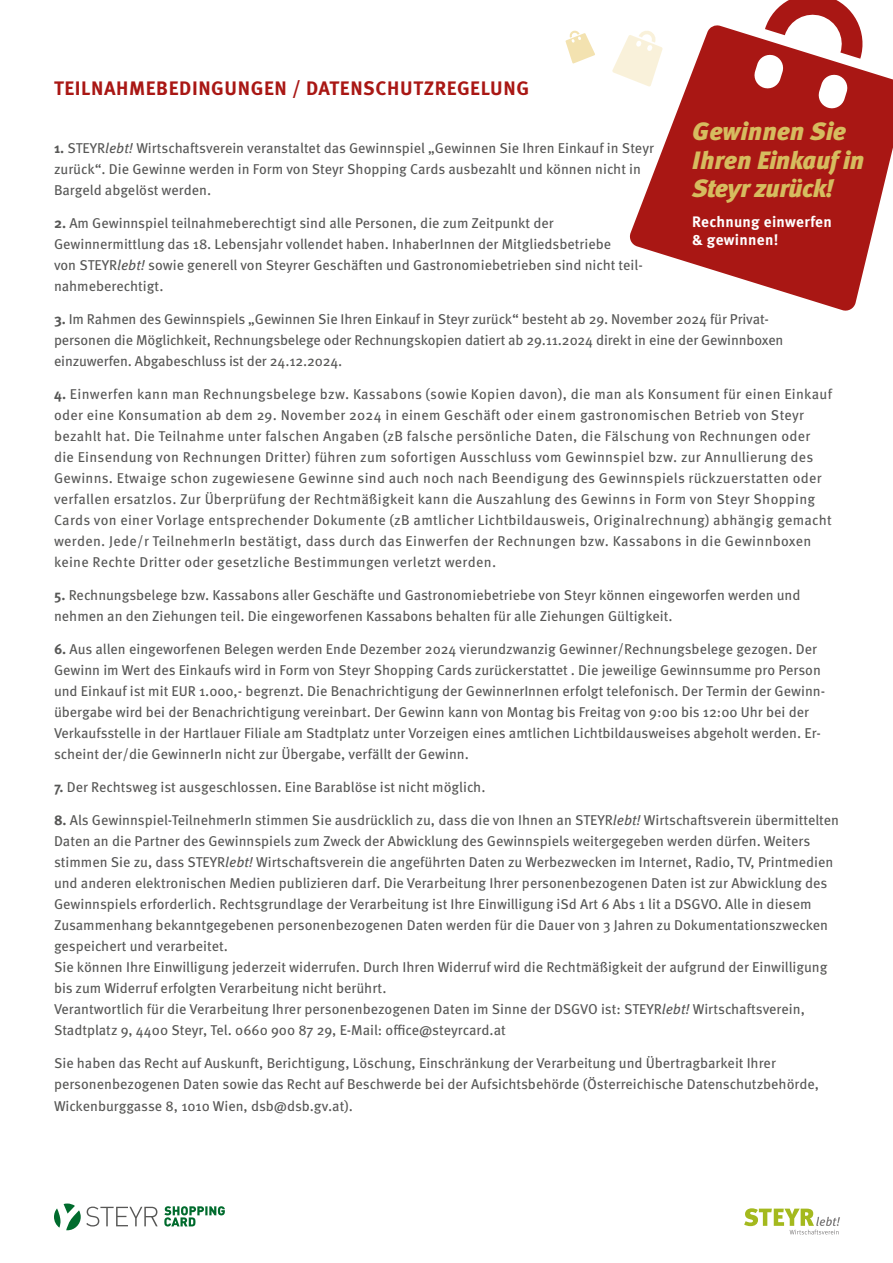
<style>
.page{position:relative;width:893px;height:1263px;background:#fff}
.page>*{position:absolute;margin:0;border:0;box-sizing:border-box;transform-origin:0 0}
.t1{font:italic 900 25.05px/28.8px "Meta Pro";letter-spacing:-.02em;color:#d6bc5f}
.t2{font:700 19.5px "Meta Pro";letter-spacing:.03em;color:#a91714}
.t3{font:700 15.15px/18.6px "Meta Pro";letter-spacing:.02em;color:#fff}
.t4{font:14.25px/21px "Meta Pro";color:#575756}
.t5{font:14.25px/21px "Meta Pro";letter-spacing:.02em;color:#575756}
.s1{font-weight:700}
.s2{font-style:italic}
</style>
<div class="page">
<svg style="left:767px;top:0;width:92px;height:24px"></svg>
<svg style="left:630px;top:24px;width:263px;height:287px;fill:#a91714"></svg>
<svg style="left:612px;top:30px;width:51px;height:57px"></svg>
<svg style="left:565px;top:30px;width:30px;height:33px"></svg>
<svg style="left:744px;top:1208px;width:96px;height:26px"></svg>
<svg style="left:164px;top:1206px;width:61px;height:20px"></svg>
<svg style="left:54px;top:1203px;width:104px;height:27px"></svg>
<h2 class="t2" style="left:54px;top:75px;width:476px">TEILNAHMEBEDINGUNGEN / DATENSCHUTZREGELUNG</h2>
<h1 class="t1" style="left:692px;top:117px;width:174px">Gewinnen Sie<br>Ihren Einkauf in<br>Steyr zurück!</h1>
<p class="t4" style="left:54px;top:138px;width:602px"><span class="s1">1.</span> STEYR<span class="s2">lebt!</span> Wirtschaftsverein veranstaltet das Gewinnspiel „Gewinnen Sie Ihren Einkauf in Steyr zurück“. Die Gewinne werden in Form von Steyr Shopping Cards ausbezahlt und können nicht in<br>Bargeld abgelöst werden.</p>
<p class="t4" style="left:54px;top:213px;width:590px"><span class="s1">2.</span> Am Gewinnspiel teilnahmeberechtigt sind alle Personen, die zum Zeitpunkt der Gewinnermittlung das 18. Lebensjahr vollendet haben. InhaberInnen der Mitgliedsbetriebe<br>von STEYR<span class="s2">lebt!</span> sowie generell von Steyrer Geschäften und Gastronomiebetrieben sind nicht teil&shy;nahmeberechtigt.</p>
<p class="t4" style="left:54px;top:309px;width:731px"><span class="s1">3.</span> Im Rahmen des Gewinnspiels „Gewinnen Sie Ihren Einkauf in Steyr zurück“ besteht ab 29. November 2024 für Privat&shy;personen die Möglichkeit, Rechnungsbelege oder Rechnungskopien datiert ab 29.11.2024 direkt in eine der Gewinnboxen einzuwerfen. Abgabeschluss ist der 24.12.2024.</p>
<p class="t5" style="left:54px;top:384px;width:780px"><span class="s1">4.</span> Einwerfen kann man Rechnungsbelege bzw. Kassabons (sowie Kopien davon), die man als Konsument für einen Einkauf oder eine Konsumation ab dem 29. November 2024 in einem Geschäft oder einem gastronomischen Betrieb von Steyr bezahlt hat. Die Teilnahme unter falschen Angaben (zB falsche persönliche Daten, die Fälschung von Rechnungen oder die Einsendung von Rechnungen Dritter) führen zum sofortigen Ausschluss vom Gewinnspiel bzw. zur Annullierung des Gewinns. Etwaige schon zugewiesene Gewinne sind auch noch nach Beendigung des Gewinnspiels rückzuerstatten oder verfallen ersatzlos. Zur Überprüfung der Rechtmäßigkeit kann die Auszahlung des Gewinns in Form von Steyr Shopping Cards von einer Vorlage entsprechender Dokumente (zB amtlicher Lichtbildausweis, Originalrechnung) abhängig gemacht werden. Jede/r TeilnehmerIn bestätigt, dass durch das Einwerfen der Rechnungen bzw. Kassabons in die Gewinnboxen keine Rechte Dritter oder gesetzliche Bestimmungen verletzt werden.</p>
<p class="t4" style="left:54px;top:585px;width:748px"><span class="s1">5.</span> Rechnungsbelege bzw. Kassabons aller Geschäfte und Gastronomiebetriebe von Steyr können eingeworfen werden und nehmen an den Ziehungen teil. Die eingeworfenen Kassabons behalten für alle Ziehungen Gültigkeit.</p>
<p class="t4" style="left:54px;top:639px;width:773px"><span class="s1">6.</span> Aus allen eingeworfenen Belegen werden Ende Dezember 2024 vierundzwanzig Gewinner/Rechnungsbelege gezogen. Der Gewinn im Wert des Einkaufs wird in Form von Steyr Shopping Cards zurückerstattet . Die jeweilige Gewinnsumme pro Person und Einkauf ist mit EUR 1.000,- begrenzt. Die Benachrichtigung der GewinnerInnen erfolgt telefonisch. Der Termin der Gewinn&shy;übergabe wird bei der Benachrichtigung vereinbart. Der Gewinn kann von Montag bis Freitag von 9:00 bis 12:00 Uhr bei der Verkaufsstelle in der Hartlauer Filiale am Stadtplatz unter Vorzeigen eines amtlichen Lichtbildausweises abgeholt werden. Er&shy;scheint der/die GewinnerIn nicht zur Übergabe, verfällt der Gewinn.</p>
<p class="t4" style="left:54px;top:777px;width:433px"><span class="s1">7.</span> Der Rechtsweg ist ausgeschlossen. Eine Barablöse ist nicht möglich.</p>
<p class="t4" style="left:54px;top:810px;width:787px"><span class="s1">8.</span> Als Gewinnspiel-TeilnehmerIn stimmen Sie ausdrücklich zu, dass die von Ihnen an STEYR<span class="s2">lebt!</span> Wirtschaftsverein übermittelten Daten an die Partner des Gewinnspiels zum Zweck der Abwicklung des Gewinnspiels weitergegeben werden dürfen. Weiters stimmen Sie zu, dass STEYR<span class="s2">lebt!</span> Wirtschaftsverein die angeführten Daten zu Werbezwecken im Internet, Radio, TV, Printmedien und anderen elektronischen Medien publizieren darf. Die Verarbeitung Ihrer personenbezogenen Daten ist zur Abwicklung des Gewinnspiels erforderlich. Rechtsgrundlage der Verarbeitung ist Ihre Einwilligung iSd Art 6 Abs 1 lit a DSGVO. Alle in diesem Zusammenhang bekanntgegebenen personenbezogenen Daten werden für die Dauer von 3 Jahren zu Dokumentationszwecken gespeichert und verarbeitet.<br>Sie können Ihre Einwilligung jederzeit widerrufen. Durch Ihren Widerruf wird die Rechtmäßigkeit der aufgrund der Einwilligung bis zum Widerruf erfolgten Verarbeitung nicht berührt.<br>Verantwortlich für die Verarbeitung Ihrer personenbezogenen Daten im Sinne der DSGVO ist: STEYR<span class="s2">lebt!</span> Wirtschaftsverein, Stadtplatz 9, 4400 Steyr, Tel. 0660 900 87 29, E-Mail: office@steyrcard.at</p>
<p class="t4" style="left:54px;top:1053px;width:766px">Sie haben das Recht auf Auskunft, Berichtigung, Löschung, Einschränkung der Verarbeitung und Übertragbarkeit Ihrer personenbezogenen Daten sowie das Recht auf Beschwerde bei der Aufsichtsbehörde (Österreichische Datenschutzbehörde,<br>Wickenburggasse 8, 1010 Wien, dsb@dsb.gv.at).</p>
<p class="t3" style="left:692px;top:213px;width:141px">Rechnung einwerfen &amp; gewinnen!</p>
</div>
